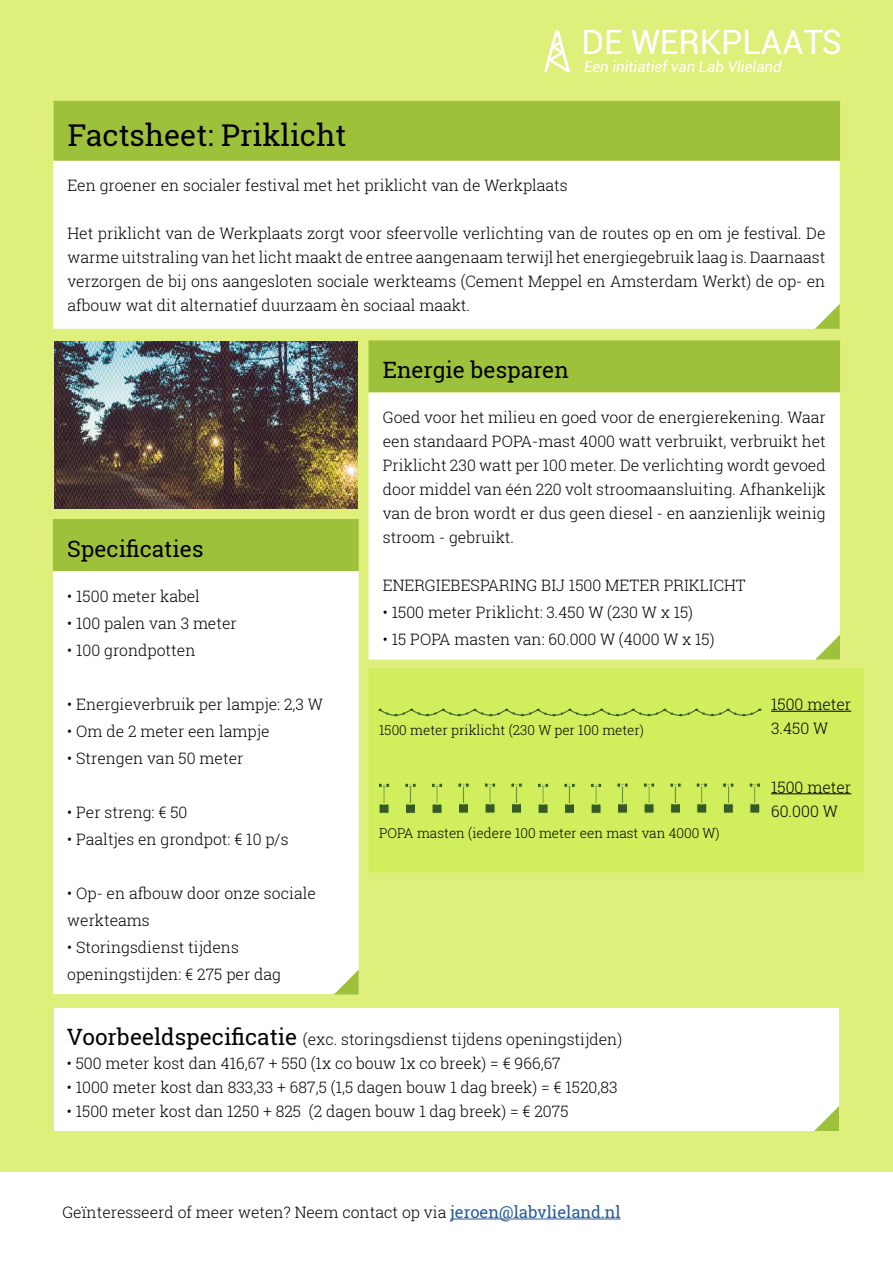
<style>
.page{position:relative;width:893px;height:1263px;background:#fff}
.page>*{position:absolute;margin:0;border:0;box-sizing:border-box;transform-origin:0 0}
.t1{font:33.6px "Roboto";color:#fff}
.t2{font:30px "Roboto Slab";color:#000}
.t3{font:22.5px "Roboto Slab";color:#000}
.t4{font:300 15.75px/24px "Roboto Slab";color:#000}
.t5{font:italic 15px "Roboto";color:#fff}
.t6{font:300 13.5px "Roboto Slab";color:#000}
.s1{font-weight:400;font-size:22.5px}
.s2{font-weight:400;font-size:16.5px;color:#275b9b}
</style>
<div class="page">
<div style="left:0;top:0;width:893px;height:1172px;background:#deef7b"></div>
<div style="left:54px;top:572px;width:304px;height:421px;background:#fff"></div>
<div style="left:53px;top:571px;width:306px;height:423px;border:2px solid #fff"></div>
<div style="left:54px;top:520px;width:304px;height:50px;background:#9ec13b"></div>
<div style="left:53px;top:519px;width:306px;height:52px;border:2px solid #9ec13b"></div>
<div style="left:54px;top:1008px;width:785px;height:123px;background:#fff"></div>
<div style="left:369px;top:341px;width:470px;height:51px;background:#9ec13b"></div>
<div style="left:369px;top:340px;width:471px;height:52px;border:2px solid #9ec13b"></div>
<div style="left:54px;top:161px;width:785px;height:167px;background:#fff"></div>
<div style="left:53px;top:160px;width:787px;height:169px;border:2px solid #fff"></div>
<div style="left:54px;top:102px;width:785px;height:58px;background:#9ec13b"></div>
<div style="left:54px;top:101px;width:786px;height:60px;border:2px solid #9ec13b"></div>
<div style="left:369px;top:393px;width:470px;height:266px;background:#fff"></div>
<div style="left:369px;top:392px;width:471px;height:267px;border:2px solid #fff"></div>
<svg style="left:333px;top:968px;width:26px;height:28px"></svg>
<svg style="left:814px;top:1104px;width:26px;height:28px"></svg>
<svg style="left:815px;top:633px;width:26px;height:28px"></svg>
<svg style="left:814px;top:302px;width:26px;height:28px"></svg>
<img style="left:54px;top:341px;width:304px;height:167px">
<hr style="left:450px;top:1218px;width:171px;height:1px;background:#275b9b">
<div style="left:369px;top:668px;width:495px;height:204px;background:#d1ee5c;border:2px solid #d1ee5c"></div>
<svg style="left:379px;top:709px;width:381px;height:8px"></svg>
<hr style="left:771px;top:793px;width:80px;height:1px;background:#000">
<hr style="left:771px;top:711px;width:80px;height:1px;background:#000">
<div style="left:379px;top:803px;width:10px;height:11px;background:#345a26;border:1px solid #d1ee5c"></div>
<div style="left:383px;top:783px;width:2px;height:21px;background:#345a26;border:1px solid #d1ee5c"></div>
<svg style="left:379px;top:783px;width:11px;height:5px"></svg>
<div style="left:405px;top:803px;width:11px;height:11px;background:#345a26;border:1px solid #d1ee5c"></div>
<div style="left:409px;top:783px;width:3px;height:21px;background:#345a26;border:1px solid #d1ee5c"></div>
<svg style="left:405px;top:783px;width:11px;height:5px"></svg>
<div style="left:432px;top:803px;width:10px;height:11px;background:#345a26;border:1px solid #d1ee5c"></div>
<div style="left:436px;top:783px;width:2px;height:21px;background:#345a26;border:1px solid #d1ee5c"></div>
<svg style="left:432px;top:783px;width:11px;height:5px"></svg>
<div style="left:458px;top:803px;width:11px;height:10px;background:#345a26;border:1px solid #d1ee5c"></div>
<div style="left:462px;top:783px;width:3px;height:21px;background:#345a26;border:1px solid #d1ee5c"></div>
<svg style="left:458px;top:783px;width:11px;height:4px"></svg>
<div style="left:485px;top:803px;width:10px;height:10px;background:#345a26;border:1px solid #d1ee5c"></div>
<div style="left:489px;top:783px;width:2px;height:21px;background:#345a26;border:1px solid #d1ee5c"></div>
<svg style="left:485px;top:783px;width:11px;height:4px"></svg>
<div style="left:511px;top:803px;width:11px;height:10px;background:#345a26;border:1px solid #d1ee5c"></div>
<div style="left:515px;top:783px;width:3px;height:21px;background:#345a26;border:1px solid #d1ee5c"></div>
<svg style="left:511px;top:783px;width:11px;height:4px"></svg>
<div style="left:538px;top:803px;width:10px;height:11px;background:#345a26;border:1px solid #d1ee5c"></div>
<div style="left:542px;top:783px;width:2px;height:21px;background:#345a26;border:1px solid #d1ee5c"></div>
<svg style="left:538px;top:783px;width:11px;height:5px"></svg>
<div style="left:564px;top:803px;width:11px;height:11px;background:#345a26;border:1px solid #d1ee5c"></div>
<div style="left:568px;top:783px;width:3px;height:21px;background:#345a26;border:1px solid #d1ee5c"></div>
<svg style="left:564px;top:783px;width:11px;height:5px"></svg>
<div style="left:591px;top:803px;width:10px;height:11px;background:#345a26;border:1px solid #d1ee5c"></div>
<div style="left:595px;top:783px;width:2px;height:21px;background:#345a26;border:1px solid #d1ee5c"></div>
<svg style="left:591px;top:783px;width:11px;height:5px"></svg>
<div style="left:617px;top:803px;width:11px;height:10px;background:#345a26;border:1px solid #d1ee5c"></div>
<div style="left:621px;top:783px;width:3px;height:21px;background:#345a26;border:1px solid #d1ee5c"></div>
<svg style="left:617px;top:783px;width:11px;height:4px"></svg>
<div style="left:644px;top:803px;width:10px;height:10px;background:#345a26;border:1px solid #d1ee5c"></div>
<div style="left:648px;top:783px;width:2px;height:21px;background:#345a26;border:1px solid #d1ee5c"></div>
<svg style="left:644px;top:783px;width:11px;height:4px"></svg>
<div style="left:670px;top:803px;width:11px;height:10px;background:#345a26;border:1px solid #d1ee5c"></div>
<div style="left:674px;top:783px;width:3px;height:21px;background:#345a26;border:1px solid #d1ee5c"></div>
<svg style="left:670px;top:783px;width:11px;height:4px"></svg>
<div style="left:696px;top:803px;width:11px;height:10px;background:#345a26;border:1px solid #d1ee5c"></div>
<div style="left:701px;top:783px;width:2px;height:21px;background:#345a26;border:1px solid #d1ee5c"></div>
<svg style="left:696px;top:783px;width:11px;height:4px"></svg>
<div style="left:723px;top:803px;width:11px;height:10px;background:#345a26;border:1px solid #d1ee5c"></div>
<div style="left:727px;top:783px;width:2px;height:21px;background:#345a26;border:1px solid #d1ee5c"></div>
<svg style="left:723px;top:783px;width:11px;height:4px"></svg>
<div style="left:749px;top:803px;width:11px;height:10px;background:#345a26;border:1px solid #d1ee5c"></div>
<div style="left:754px;top:783px;width:2px;height:21px;background:#345a26;border:1px solid #d1ee5c"></div>
<svg style="left:749px;top:783px;width:11px;height:4px"></svg>
<svg style="left:544px;top:30px;width:26px;height:42px"></svg>
<h1 class="t1" style="left:581px;top:18px;width:262px">DE WERKPLAATS</h1>
<h2 class="t2" style="left:68px;top:115px;width:280px">Factsheet: Priklicht</h2>
<p class="t5" style="left:584px;top:56px;width:199px">Een initiatief van Lab Vlieland</p>
<p class="t4" style="left:68px;top:173px;width:502px">Een groener en socialer festival met het priklicht van de Werkplaats</p>
<p class="t4" style="left:68px;top:221px;width:759px;text-align:justify">Het priklicht van de Werkplaats zorgt voor sfeervolle verlichting van de routes op en om je festival. De warme uitstraling van het licht maakt de entree aangenaam terwijl het energiegebruik laag is. Daarnaast verzorgen de bij ons aangesloten sociale werkteams (Cement Meppel en Amsterdam Werkt) de op- en afbouw wat dit alternatief duurzaam èn sociaal maakt.</p>
<h3 class="t3" style="left:67px;top:533px;width:138px">Specificaties</h3>
<p class="t4" style="left:67px;top:584px;width:134px">• 1500 meter kabel</p>
<p class="t4" style="left:67px;top:611px;width:171px">• 100 palen van 3 meter</p>
<p class="t4" style="left:67px;top:638px;width:130px">• 100 grondpotten</p>
<p class="t4" style="left:67px;top:692px;width:257px">• Energieverbruik per lampje: 2,3 W</p>
<p class="t4" style="left:67px;top:719px;width:204px">• Om de 2 meter een lampje</p>
<p class="t4" style="left:67px;top:746px;width:178px">• Strengen van 50 meter</p>
<p class="t4" style="left:67px;top:800px;width:122px">• Per streng: € 50</p>
<p class="t4" style="left:67px;top:827px;width:223px">• Paaltjes en grondpot: € 10 p/s</p>
<p class="t4" style="left:67px;top:879px;width:250px;line-height:27px">• Op- en afbouw door onze sociale werkteams</p>
<p class="t4" style="left:67px;top:933px;width:215px;line-height:27px">• Storingsdienst tijdens openingstijden: € 275 per dag</p>
<h3 class="t3" style="left:383px;top:355px;width:188px">Energie besparen</h3>
<p class="t4" style="left:383px;top:405px;width:444px;text-align:justify">Goed voor het milieu en goed voor de energierekening. Waar een standaard POPA-mast 4000 watt verbruikt, verbruikt het Priklicht 230 watt per 100 meter. De verlichting wordt gevoed door middel van één 220 volt stroomaansluiting. Afhankelijk van de bron wordt er dus geen diesel - en aanzienlijk weinig stroom - gebruikt.</p>
<p class="t4" style="left:383px;top:573px;width:364px">ENERGIEBESPARING BIJ 1500 METER PRIKLICHT</p>
<p class="t4" style="left:383px;top:600px;width:312px">• 1500 meter Priklicht: 3.450 W (230 W x 15)</p>
<p class="t4" style="left:383px;top:627px;width:333px">• 15 POPA masten van: 60.000 W (4000 W x 15)</p>
<p class="t4" style="left:771px;top:692px;width:82px">1500 meter</p>
<p class="t6" style="left:379px;top:721px;width:266px">1500 meter priklicht (230 W per 100 meter)</p>
<p class="t4" style="left:771px;top:716px;width:58px">3.450 W</p>
<p class="t6" style="left:379px;top:824px;width:342px">POPA masten (iedere 100 meter een mast van 4000 W)</p>
<p class="t4" style="left:771px;top:774px;width:82px">1500 meter<br>60.000 W</p>
<p class="t4" style="left:67px;top:1026px;width:557px"><span class="s1">Voorbeeldspecificatie</span> (exc. storingsdienst tijdens openingstijden)</p>
<p class="t4" style="left:67px;top:1051px;width:496px">• 500 meter kost dan 416,67 + 550 (1x co bouw 1x co breek) = € 966,67</p>
<p class="t4" style="left:67px;top:1075px;width:552px">• 1000 meter kost dan 833,33 + 687,5 (1,5 dagen bouw 1 dag breek) = € 1520,83</p>
<p class="t4" style="left:67px;top:1099px;width:503px">• 1500 meter kost dan 1250 + 825 (2 dagen bouw 1 dag breek) = € 2075</p>
<p class="t4" style="left:62px;top:1200px;width:560px">Geïnteresseerd of meer weten? Neem contact op via <span class="s2">jeroen@labvlieland.nl</span></p>
</div>
